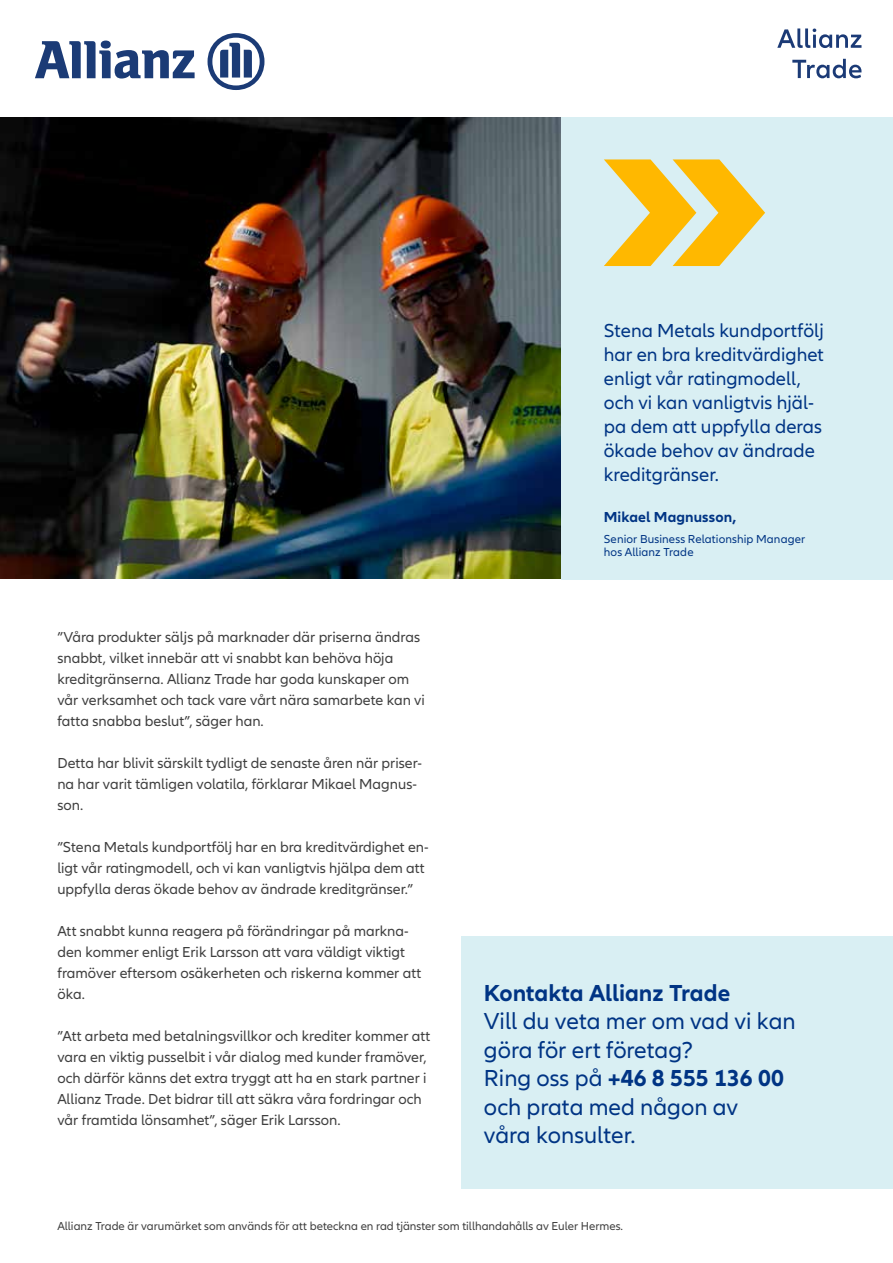
<style>
.page{position:relative;width:893px;height:1263px;background:#fff}
.page>*{position:absolute;margin:0;border:0;box-sizing:border-box;transform-origin:0 0}
.t1{font:24px/28.5px "Allianz Neo";color:#003484}
.t2{font:700 24px "Allianz Neo";color:#003484}
.t3{font:19.5px/24px "Allianz Neo";color:#003484}
.t4{font:15px/21px "Allianz Neo";color:#3f3f3f}
.t5{font:700 15px "Allianz Neo";letter-spacing:.005em;color:#003484}
.t6{font:12px "Allianz Neo";color:#3f3f3f}
.t7{font:12px/13.5px "Allianz Neo";letter-spacing:.01em;color:#003484}
.s1{font-weight:700}
</style>
<div class="page">
<img style="left:0;top:117px;width:561px;height:461px">
<div style="left:461px;top:936px;width:432px;height:252px;background:#d9eff3"></div>
<svg style="left:35px;top:41px;width:160px;height:38px"></svg>
<svg style="left:208px;top:33px;width:56px;height:57px"></svg>
<svg style="left:792px;top:59px;width:69px;height:19px"></svg>
<svg style="left:777px;top:28px;width:84px;height:20px"></svg>
<div style="left:561px;top:117px;width:332px;height:462px;background:#d9eff3"></div>
<svg style="left:604px;top:159px;width:161px;height:107px"></svg>
<p class="t4" style="left:57px;top:627px;width:369px">”Våra produkter säljs på marknader där priserna ändras snabbt, vilket innebär att vi snabbt kan behöva höja kreditgränserna. Allianz Trade har goda kunskaper om vår verksamhet och tack vare vårt nära samarbete kan vi fatta snabba beslut”, säger han.</p>
<p class="t4" style="left:57px;top:753px;width:366px">Detta har blivit särskilt tydligt de senaste åren när priser&shy;na har varit tämligen volatila, förklarar Mikael Magnus&shy;son.</p>
<p class="t4" style="left:57px;top:837px;width:373px">”Stena Metals kundportfölj har en bra kreditvärdighet en&shy;ligt vår ratingmodell, och vi kan vanligtvis hjälpa dem att uppfylla deras ökade behov av ändrade kreditgränser.”</p>
<p class="t4" style="left:57px;top:921px;width:365px">Att snabbt kunna reagera på förändringar på markna&shy;den kommer enligt Erik Larsson att vara väldigt viktigt framöver eftersom osäkerheten och riskerna kommer att öka.</p>
<p class="t4" style="left:57px;top:1026px;width:374px">”Att arbeta med betalningsvillkor och krediter kommer att vara en viktig pusselbit i vår dialog med kunder framöver, och därför känns det extra tryggt att ha en stark partner i Allianz Trade. Det bidrar till att säkra våra fordringar och vår framtida lönsamhet”, säger Erik Larsson.</p>
<h2 class="t3" style="left:604px;top:319px;width:222px">Stena Metals kundportfölj har en bra kreditvärdighet enligt vår ratingmodell, och vi kan vanligtvis hjäl&shy;pa dem att uppfylla deras ökade behov av ändrade kreditgränser.</h2>
<p class="t5" style="left:604px;top:508px;width:134px">Mikael Magnusson,</p>
<p class="t7" style="left:604px;top:532px;width:203px">Senior Business Relationship Manager hos Allianz Trade</p>
<h1 class="t2" style="left:484px;top:979px;width:248px">Kontakta Allianz Trade</h1>
<h1 class="t1" style="left:484px;top:1008px;width:313px">Vill du veta mer om vad vi kan göra för ert företag?<br>Ring oss på <span class="s1">+46 8 555 136 00 </span>och prata med någon av<br>våra konsulter.</h1>
<p class="t6" style="left:57px;top:1219px;width:567px">Allianz Trade är varumärket som används för att beteckna en rad tjänster som tillhandahålls av Euler Hermes.</p>
</div>
